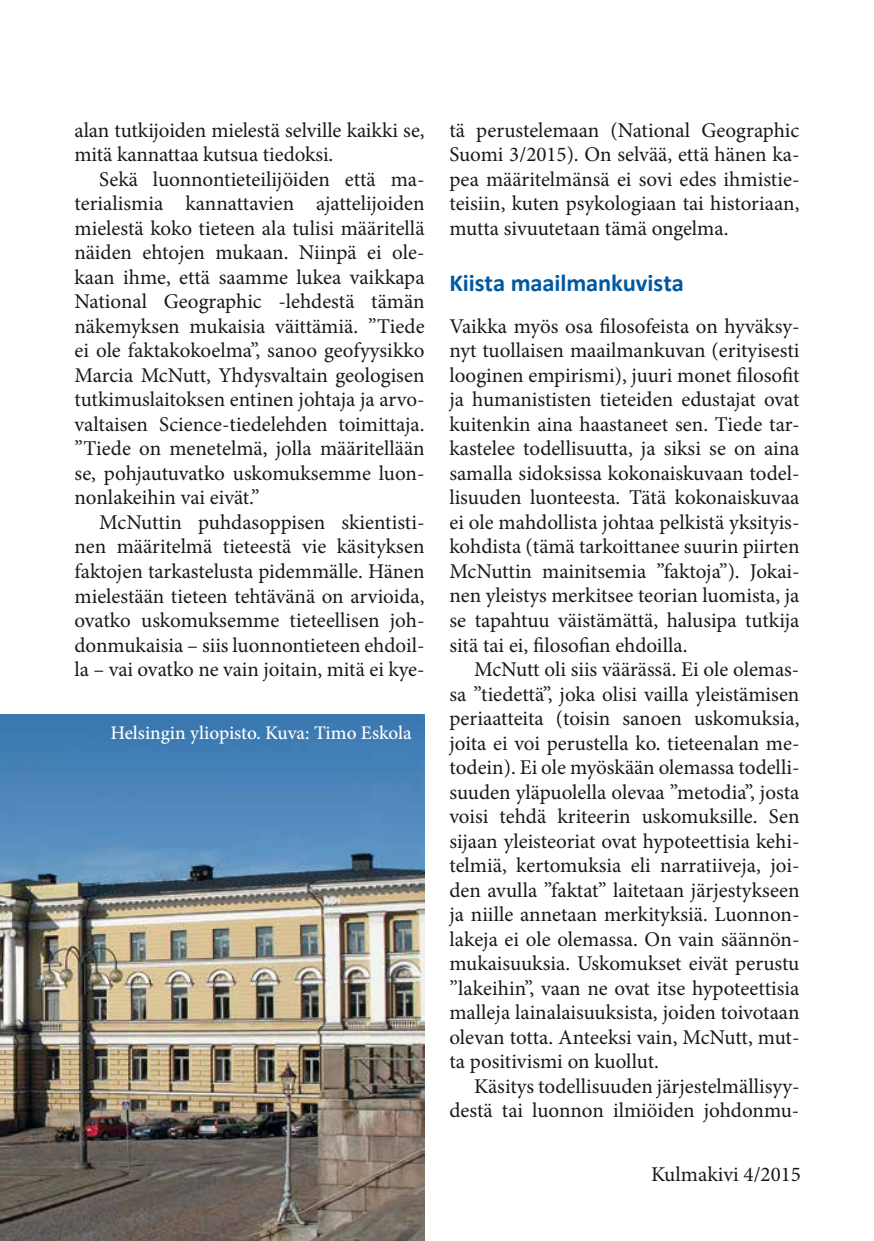
<style>
.page{position:relative;width:874px;height:1241px;background:#fff}
.page>*{position:absolute;margin:0;border:0;box-sizing:border-box;transform-origin:0 0}
.t1{font:700 24.5px "Calibri";letter-spacing:-.005em;color:#0058a3}
.t2{font:21px/24.5px "Minion Pro";letter-spacing:-.005em;color:#1a171c;text-align:justify}
.t3{font:500 19.25px "Minion Pro";letter-spacing:-.005em;color:#fff}
</style>
<div class="page">
<img style="left:0;top:714px;width:424px;height:526px">
<p class="t2" style="left:74px;top:118px;width:351px">alan tutkijoiden mielestä selville kaikki se, mitä kannattaa kutsua tiedoksi.</p>
<p class="t2" style="left:74px;top:167px;width:351px;text-indent:25px">Sekä luonnontieteilijöiden että ma&shy;terialismia kannattavien ajattelijoiden mielestä koko tieteen ala tulisi määritellä näiden ehtojen mukaan. Niinpä ei ole&shy;kaan ihme, että saamme lukea vaikkapa National Geographic -lehdestä tämän näkemyksen mukaisia väittämiä. ”Tiede ei ole faktakokoelma”, sanoo geofyysikko Marcia McNutt, Yhdysvaltain geologisen tutkimuslaitoksen entinen johtaja ja arvo&shy;valtaisen Science-tiedelehden toimittaja. ”Tiede on menetelmä, jolla määritellään se, pohjautuvatko uskomuksemme luon&shy;nonlakeihin vai eivät.”</p>
<p class="t2" style="left:74px;top:510px;width:351px;text-indent:25px">McNuttin puhdasoppisen skientisti&shy;nen määritelmä tieteestä vie käsityksen faktojen tarkastelusta pidemmälle. Hänen mielestään tieteen tehtävänä on arvioida, ovatko uskomuksemme tieteellisen joh&shy;donmukaisia – siis luonnontieteen ehdoil&shy;la – vai ovatko ne vain joitain, mitä ei kye-</p>
<p class="t3" style="left:110px;top:719px;width:303px">Helsingin yliopisto. Kuva: Timo Eskola</p>
<p class="t2" style="left:449px;top:118px;width:351px">tä perustelemaan (National Geographic Suomi 3/2015). On selvää, että hänen ka&shy;pea määritelmänsä ei sovi edes ihmistie&shy;teisiin, kuten psykologiaan tai historiaan, mutta sivuutetaan tämä ongelma.</p>
<p class="t1" style="left:449px;top:265px;width:236px">Kiista maailmankuvista</p>
<p class="t2" style="left:449px;top:314px;width:351px">Vaikka myös osa filosofeista on hyväksy&shy;nyt tuollaisen maailmankuvan (erityisesti looginen empirismi), juuri monet filosofit ja humanististen tieteiden edustajat ovat kuitenkin aina haastaneet sen. Tiede tar&shy;kastelee todellisuutta, ja siksi se on aina samalla sidoksissa kokonaiskuvaan todel&shy;lisuuden luonteesta. Tätä kokonaiskuvaa ei ole mahdollista johtaa pelkistä yksityis&shy;kohdista (tämä tarkoittanee suurin piirten McNuttin mainitsemia ”faktoja”). Jokai&shy;nen yleistys merkitsee teorian luomista, ja se tapahtuu väistämättä, halusipa tutkija sitä tai ei, filosofian ehdoilla.</p>
<p class="t2" style="left:449px;top:657px;width:351px;text-indent:25px">McNutt oli siis väärässä. Ei ole olemas&shy;sa ”tiedettä”, joka olisi vailla yleistämisen periaatteita (toisin sanoen uskomuksia, joita ei voi perustella ko. tieteenalan me&shy;todein). Ei ole myöskään olemassa todelli&shy;suuden yläpuolella olevaa ”metodia”, josta voisi tehdä kriteerin uskomuksille. Sen sijaan yleisteoriat ovat hypoteettisia kehi&shy;telmiä, kertomuksia eli narratiiveja, joi&shy;den avulla ”faktat” laitetaan järjestykseen ja niille annetaan merkityksiä. Luonnon&shy;lakeja ei ole olemassa. On vain säännön&shy;mukaisuuksia. Uskomukset eivät perustu ”lakeihin”, vaan ne ovat itse hypoteettisia malleja lainalaisuuksista, joiden toivotaan olevan totta. Anteeksi vain, McNutt, mut&shy;ta positivismi on kuollut.</p>
<p class="t2" style="left:449px;top:1073px;width:351px;text-align:right">Käsitys todellisuuden järjestelmällisyy&shy;destä tai luonnon ilmiöiden johdonmu-</p>
<p class="t2" style="left:650px;top:1161px;width:151px">Kulmakivi 4/2015</p>
</div>
